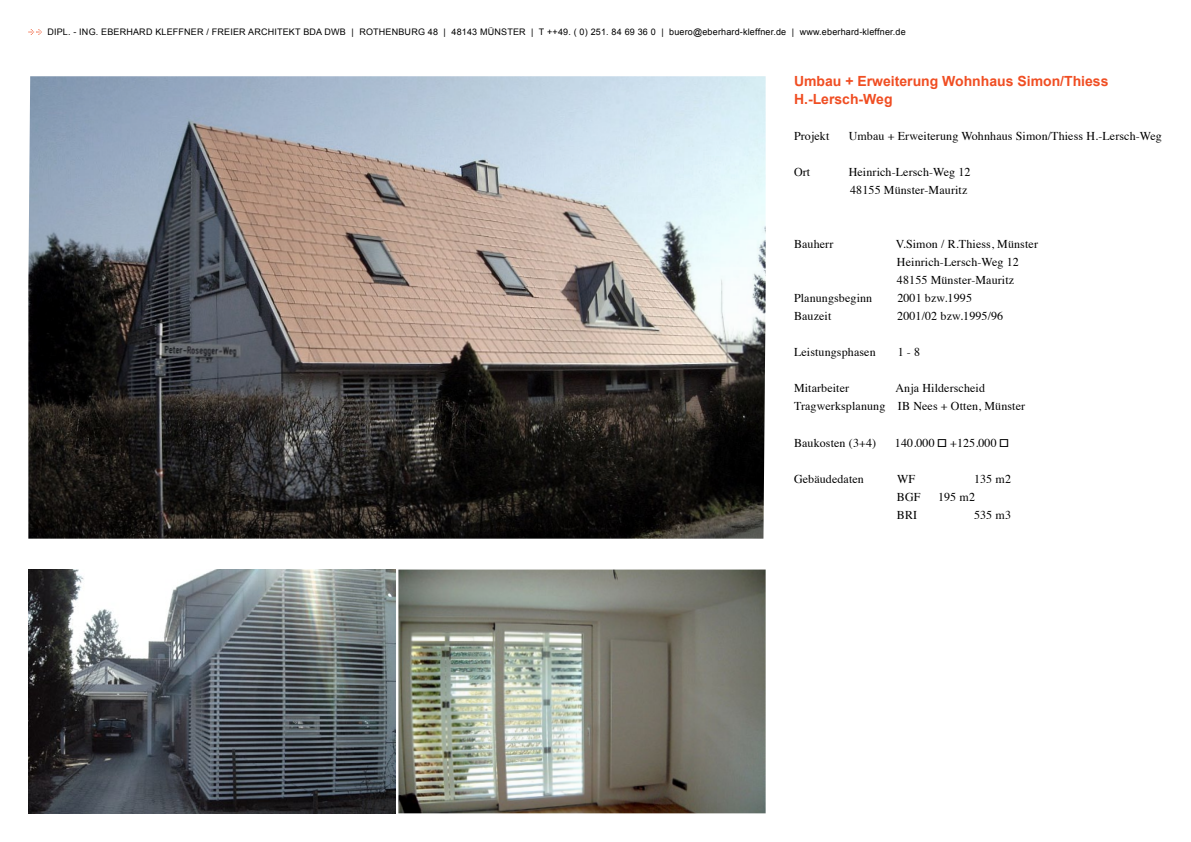
<style>
.page{position:relative;width:1191px;height:842px;background:#fff}
.page>*{position:absolute;margin:0;border:0;box-sizing:border-box;transform-origin:0 0}
.t1{font:700 14px/18px "Arial";color:#f04e23}
.t2{font:12px/18px "Times";letter-spacing:.01em;color:#000}
.t3{font:9px "Arial";letter-spacing:.02em;color:#000}
</style>
<div class="page">
<img style="left:28px;top:76px;width:737px;height:463px">
<svg style="left:28px;top:29px;width:14px;height:6px"></svg>
<img style="left:28px;top:570px;width:367px;height:244px">
<img style="left:398px;top:569px;width:367px;height:244px">
<p class="t3" style="left:47px;top:26px;width:860px">DIPL. - ING. EBERHARD KLEFFNER / FREIER ARCHITEKT BDA DWB | ROTHENBURG 48 | 48143 MÜNSTER | T ++49. ( 0) 251. 84 69 36 0 | buero@eberhard-kleffner.de | www.eberhard-kleffner.de</p>
<p class="t1" style="left:794px;top:73px;width:316px">Umbau + Erweiterung Wohnhaus Simon/Thiess<br>H.-Lersch-Weg</p>
<p class="t2" style="left:794px;top:126px;width:37px">Projekt</p>
<p class="t2" style="left:848px;top:126px;width:315px">Umbau + Erweiterung Wohnhaus Simon/Thiess H.-Lersch-Weg</p>
<p class="t2" style="left:794px;top:162px;width:18px">Ort</p>
<p class="t2" style="left:848px;top:162px;width:123px">Heinrich-Lersch-Weg 12<br>48155 Münster-Mauritz</p>
<p class="t2" style="left:794px;top:234px;width:41px">Bauherr</p>
<p class="t2" style="left:895px;top:234px;width:144px">V.Simon / R.Thiess, Münster<br>Heinrich-Lersch-Weg 12<br>48155 Münster-Mauritz</p>
<p class="t2" style="left:794px;top:288px;width:80px">Planungsbeginn</p>
<p class="t2" style="left:897px;top:288px;width:76px">2001 bzw.1995</p>
<p class="t2" style="left:794px;top:306px;width:39px">Bauzeit</p>
<p class="t2" style="left:897px;top:306px;width:108px">2001/02 bzw.1995/96</p>
<p class="t2" style="left:794px;top:342px;width:83px">Leistungsphasen</p>
<p class="t2" style="left:897px;top:342px;width:24px">1 - 8</p>
<p class="t2" style="left:794px;top:378px;width:57px">Mitarbeiter</p>
<p class="t2" style="left:794px;top:378px;width:233px;text-indent:101px">Anja Hilderscheid<br>Tragwerksplanung IB Nees + Otten, Münster</p>
<p class="t2" style="left:794px;top:432px;width:84px">Baukosten (3+4)</p>
<p class="t2" style="left:895px;top:432px;width:115px">140.000 € +125.000 €</p>
<p class="t2" style="left:794px;top:468px;width:71px">Gebäudedaten</p>
<p class="t2" style="left:897px;top:468px;width:20px">WF</p>
<p class="t2" style="left:974px;top:468px;width:38px">135 m2</p>
<p class="t2" style="left:897px;top:486px;width:25px">BGF</p>
<p class="t2" style="left:938px;top:486px;width:38px">195 m2</p>
<p class="t2" style="left:897px;top:504px;width:22px">BRI</p>
<p class="t2" style="left:974px;top:504px;width:38px">535 m3</p>
</div>
